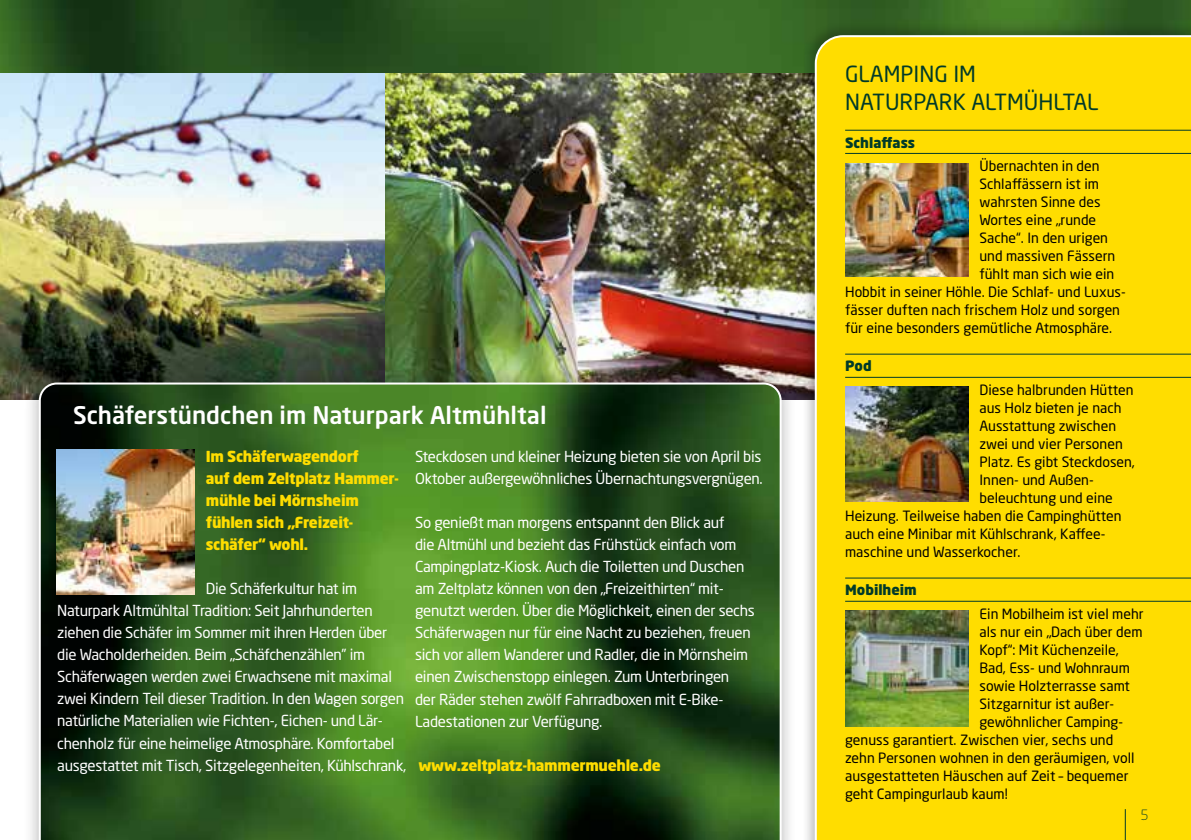
<style>
.page{position:relative;width:1191px;height:840px;background:#fff}
.page>*{position:absolute;margin:0;border:0;box-sizing:border-box;transform-origin:0 0}
.t1{font:500 24px "Neo Sans Std";color:#fff}
.t2{font:22px/28px "Neo Sans Std";color:#003a29}
.t3{font:15px/22px "Neo Sans Std";letter-spacing:-.02em;color:#fff}
.t4{font:900 15px/22px "Neo Sans Std";letter-spacing:-.02em;color:#fd0}
.t5{font:14px "Neo Sans Std";color:#000}
.t6{font:900 14px "Neo Sans Std";color:#003a29}
.t7{font:300 14px "Neo Sans Std";color:#003a29}
</style>
<div class="page">
<img style="left:0;top:0;width:1191px;height:73px">
<img style="left:385px;top:73px;width:416px;height:326px">
<img style="left:0;top:73px;width:385px;height:326px">
<div style="left:801px;top:22px;width:390px;height:817px;background:#000;opacity:.25"></div>
<div style="left:814px;top:35px;width:377px;height:804px;background:#fd0"></div>
<img style="left:845px;top:163px;width:123px;height:113px">
<img style="left:845px;top:610px;width:123px;height:115px">
<div style="left:23px;top:367px;width:774px;height:472px;background:#000;opacity:.3"></div>
<svg style="left:39px;top:382px;width:742px;height:457px;background:#336021"></svg>
<img style="left:845px;top:386px;width:123px;height:115px">
<img style="left:57px;top:449px;width:137px;height:145px">
<hr style="left:1125px;top:808px;width:1px;height:31px;background:#003a29">
<h1 class="t1" style="left:73px;top:400px;width:475px">Schäferstündchen im Naturpark Altmühltal</h1>
<p class="t4" style="left:206px;top:445px;width:194px">Im Schäferwagendorf<br>auf dem Zeltplatz Hammer&shy;mühle bei Mörnsheim fühlen sich „Freizeit&shy;schäfer“ wohl.</p>
<p class="t3" style="left:57px;top:577px;width:351px;text-indent:149px">Die Schäferkultur hat im Naturpark Altmühltal Tradition: Seit Jahrhunderten ziehen die Schäfer im Sommer mit ihren Herden über die Wacholderheiden. Beim „Schäfchenzählen” im Schäferwagen werden zwei Erwachsene mit maximal zwei Kindern Teil dieser Tradition. In den Wagen sorgen natürliche Materialien wie Fichten-, Eichen- und Lär&shy;chenholz für eine heimelige Atmosphäre. Komfortabel ausgestattet mit Tisch, Sitzgelegenheiten, Kühlschrank,</p>
<p class="t3" style="left:415px;top:445px;width:349px">Steckdosen und kleiner Heizung bieten sie von April bis<br>Oktober außergewöhnliches Übernachtungsvergnügen.</p>
<p class="t3" style="left:415px;top:511px;width:341px">So genießt man morgens entspannt den Blick auf<br>die Altmühl und bezieht das Frühstück einfach vom Campingplatz-Kiosk. Auch die Toiletten und Duschen am Zeltplatz können von den „Freizeithirten“ mit&shy;genutzt werden. Über die Möglichkeit, einen der sechs Schäferwagen nur für eine Nacht zu beziehen, freuen sich vor allem Wanderer und Radler, die in Mörnsheim einen Zwischenstopp einlegen. Zum Unterbringen<br>der Räder stehen zwölf Fahrradboxen mit E-Bike-Ladestationen zur Verfügung.</p>
<p class="t4" style="left:418px;top:753px;width:244px">www.zeltplatz-hammermuehle.de</p>
<h2 class="t2" style="left:845px;top:60px;width:255px">GLAMPING IM<br>NATURPARK ALTMÜHLTAL</h2>
<p class="t6" style="left:845px;top:133px;width:71px">Schlaffass</p>
<p class="t5" style="left:979px;top:157px;width:122px">Übernachten in den</p>
<p class="t5" style="left:979px;top:175px;width:121px">Schlaffässern ist im</p>
<p class="t5" style="left:979px;top:193px;width:123px">wahrsten Sinne des</p>
<p class="t5" style="left:979px;top:211px;width:118px">Wortes eine „runde</p>
<p class="t5" style="left:979px;top:229px;width:130px">Sache“. In den urigen</p>
<p class="t5" style="left:979px;top:247px;width:137px">und massiven Fässern</p>
<p class="t5" style="left:979px;top:265px;width:136px">fühlt man sich wie ein</p>
<p class="t5" style="left:845px;top:283px;width:282px">Hobbit in seiner Höhle. Die Schlaf- und Luxus-</p>
<p class="t5" style="left:845px;top:301px;width:276px">fässer duften nach frischem Holz und sorgen</p>
<p class="t5" style="left:845px;top:319px;width:268px">für eine besonders gemütliche Atmosphäre.</p>
<p class="t6" style="left:845px;top:357px;width:28px">Pod</p>
<p class="t5" style="left:979px;top:381px;width:156px">Diese halbrunden Hütten</p>
<p class="t5" style="left:979px;top:399px;width:144px">aus Holz bieten je nach</p>
<p class="t5" style="left:979px;top:417px;width:138px">Ausstattung zwischen</p>
<p class="t5" style="left:979px;top:435px;width:145px">zwei und vier Personen</p>
<p class="t5" style="left:979px;top:453px;width:157px">Platz. Es gibt Steckdosen,</p>
<p class="t5" style="left:979px;top:471px;width:116px">Innen- und Außen-</p>
<p class="t5" style="left:979px;top:489px;width:135px">beleuchtung und eine</p>
<p class="t5" style="left:845px;top:507px;width:278px">Heizung. Teilweise haben die Campinghütten</p>
<p class="t5" style="left:845px;top:525px;width:262px">auch eine Minibar mit Kühlschrank, Kaffee-</p>
<p class="t5" style="left:845px;top:543px;width:177px">maschine und Wasserkocher.</p>
<p class="t6" style="left:845px;top:580px;width:73px">Mobilheim</p>
<p class="t5" style="left:979px;top:605px;width:166px">Ein Mobilheim ist viel mehr</p>
<p class="t5" style="left:979px;top:623px;width:164px">als nur ein „Dach über dem</p>
<p class="t5" style="left:979px;top:641px;width:141px">Kopf“: Mit Küchenzeile,</p>
<p class="t5" style="left:979px;top:659px;width:152px">Bad, Ess- und Wohnraum</p>
<p class="t5" style="left:979px;top:677px;width:152px">sowie Holzterrasse samt</p>
<p class="t5" style="left:979px;top:695px;width:136px">Sitzgarnitur ist außer-</p>
<p class="t5" style="left:979px;top:713px;width:145px">gewöhnlicher Camping-</p>
<p class="t5" style="left:845px;top:731px;width:269px">genuss garantiert. Zwischen vier, sechs und</p>
<p class="t5" style="left:845px;top:749px;width:291px">zehn Personen wohnen in den geräumigen, voll</p>
<p class="t5" style="left:845px;top:767px;width:285px">ausgestatteten Häuschen auf Zeit – bequemer</p>
<p class="t5" style="left:845px;top:785px;width:164px">geht Campingurlaub kaum!</p>
<p class="t7" style="left:1140px;top:806px;width:10px">5</p>
</div>
